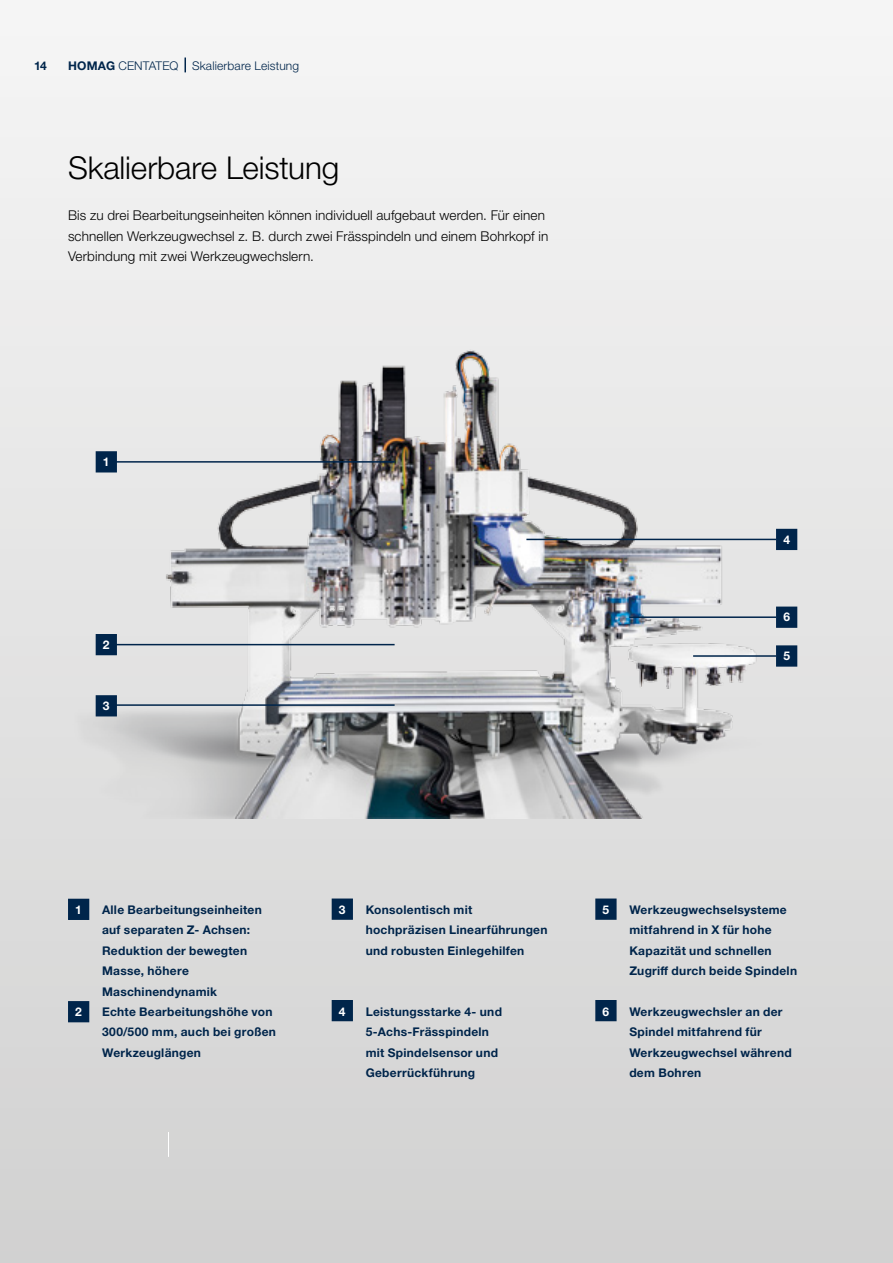
<style>
.page{position:relative;width:893px;height:1263px;background:#fff}
.page>*{position:absolute;margin:0;border:0;box-sizing:border-box;transform-origin:0 0}
.t1{font:300 31.5px "Helvetica Neue LTW1 G";letter-spacing:-.005em;color:#000}
.t2{font:300 13.5px/20.4px "Helvetica Neue LTW1 G";letter-spacing:.01em;color:#000}
._06_Tabelle_Explosio{font:700 12px/20.4px "Helvetica Neue LTW1 G";letter-spacing:.025em;color:#00254b}
.Musterseiten_Rubrike{font:300 12px "Helvetica Neue LTW1 G";letter-spacing:.015em;color:#00254b}
._06_Tabelle_Explosio-2{font:700 12px "Helvetica Neue LTW1 G";color:#fff}
.s1{font-weight:700}
</style>
<div class="page">
<div style="left:0;top:0;width:893px;height:1263px;background:linear-gradient(to bottom,#f6f6f6,#d1d1d1)"></div>
<img style="left:5px;top:303px;width:833px;height:515px">
<svg style="left:168px;top:1132px;width:1px;height:25px"></svg>
<div style="left:96px;top:452px;width:20px;height:20px;background:#00254b"></div>
<div style="left:96px;top:451px;width:21px;height:21px;border:2px solid #00254b"></div>
<div style="left:96px;top:635px;width:20px;height:19px;background:#00254b"></div>
<div style="left:96px;top:634px;width:21px;height:21px;border:2px solid #00254b"></div>
<div style="left:96px;top:696px;width:20px;height:20px;background:#00254b"></div>
<div style="left:96px;top:695px;width:21px;height:21px;border:2px solid #00254b"></div>
<div style="left:777px;top:529px;width:19px;height:20px;background:#00254b"></div>
<div style="left:776px;top:529px;width:21px;height:21px;border:2px solid #00254b"></div>
<div style="left:777px;top:646px;width:19px;height:20px;background:#00254b"></div>
<div style="left:776px;top:645px;width:21px;height:22px;border:2px solid #00254b"></div>
<div style="left:777px;top:607px;width:19px;height:20px;background:#00254b"></div>
<div style="left:776px;top:607px;width:21px;height:21px;border:2px solid #00254b"></div>
<hr style="left:115px;top:461px;width:280px;height:2px;background:#00254b">
<hr style="left:115px;top:704px;width:280px;height:2px;background:#00254b">
<hr style="left:115px;top:644px;width:280px;height:1px;background:#00254b">
<hr style="left:526px;top:539px;width:250px;height:1px;background:#00254b">
<hr style="left:693px;top:655px;width:83px;height:2px;background:#00254b">
<hr style="left:629px;top:616px;width:147px;height:2px;background:#00254b">
<div style="left:69px;top:899px;width:20px;height:20px;background:#00254b"></div>
<div style="left:68px;top:899px;width:21px;height:21px;border:2px solid #00254b"></div>
<div style="left:332px;top:899px;width:20px;height:20px;background:#00254b"></div>
<div style="left:332px;top:898px;width:21px;height:22px;border:2px solid #00254b"></div>
<div style="left:596px;top:899px;width:20px;height:20px;background:#00254b"></div>
<div style="left:595px;top:898px;width:22px;height:22px;border:2px solid #00254b"></div>
<div style="left:69px;top:1002px;width:20px;height:19px;background:#00254b"></div>
<div style="left:68px;top:1001px;width:21px;height:21px;border:2px solid #00254b"></div>
<div style="left:332px;top:1001px;width:20px;height:19px;background:#00254b"></div>
<div style="left:332px;top:1000px;width:21px;height:21px;border:2px solid #00254b"></div>
<div style="left:596px;top:1001px;width:20px;height:19px;background:#00254b"></div>
<div style="left:595px;top:1000px;width:22px;height:21px;border:2px solid #00254b"></div>
<svg style="left:184px;top:58px;width:2px;height:14px"></svg>
<p class="_06_Tabelle_Explosio" style="left:34px;top:55px;width:14px">14</p>
<p class="Musterseiten_Rubrike" style="left:68px;top:58px;width:233px"><span class="s1">HOMAG</span> CENTATEQ Skalierbare Leistung</p>
<p class="t1" style="left:68px;top:149px;width:273px">Skalierbare Leistung</p>
<p class="t2" style="left:68px;top:205px;width:482px">Bis zu drei Bearbeitungseinheiten können individuell aufgebaut werden. Für einen schnellen Werkzeugwechsel z. B. durch zwei Frässpindeln und einem Bohrkopf in<br>Verbindung mit zwei Werkzeugwechslern.</p>
<p class="_06_Tabelle_Explosio-2" style="left:103px;top:454px;width:8px">1</p>
<p class="_06_Tabelle_Explosio-2" style="left:103px;top:637px;width:8px">2</p>
<p class="_06_Tabelle_Explosio-2" style="left:103px;top:698px;width:8px">3</p>
<p class="_06_Tabelle_Explosio-2" style="left:783px;top:532px;width:8px">4</p>
<p class="_06_Tabelle_Explosio-2" style="left:783px;top:610px;width:8px">6</p>
<p class="_06_Tabelle_Explosio-2" style="left:783px;top:649px;width:8px">5</p>
<p class="_06_Tabelle_Explosio-2" style="left:75px;top:902px;width:8px">1</p>
<p class="_06_Tabelle_Explosio" style="left:102px;top:899px;width:161px">Alle Bearbeitungseinheiten auf separaten Z- Achsen:<br>Reduktion der bewegten<br>Masse, höhere<br>Maschinendynamik</p>
<p class="_06_Tabelle_Explosio-2" style="left:339px;top:902px;width:8px">3</p>
<p class="_06_Tabelle_Explosio" style="left:366px;top:899px;width:183px">Konsolentisch mit hochpräzisen Linearführungen und robusten Einlegehilfen</p>
<p class="_06_Tabelle_Explosio-2" style="left:603px;top:902px;width:8px">5</p>
<p class="_06_Tabelle_Explosio" style="left:629px;top:899px;width:169px">Werkzeugwechselsysteme mitfahrend in X für hohe<br>Kapazität und schnellen<br>Zugriff durch beide Spindeln</p>
<p class="_06_Tabelle_Explosio-2" style="left:75px;top:1004px;width:8px">2</p>
<p class="_06_Tabelle_Explosio" style="left:102px;top:1001px;width:176px">Echte Bearbeitungshöhe von<br>300/500 mm, auch bei großen<br>Werkzeuglängen</p>
<p class="_06_Tabelle_Explosio-2" style="left:339px;top:1004px;width:8px">4</p>
<p class="_06_Tabelle_Explosio" style="left:366px;top:1001px;width:138px">Leistungsstarke 4- und<br>5-Achs-Frässpindeln mit Spindelsensor und<br>Geberrückführung</p>
<p class="_06_Tabelle_Explosio-2" style="left:603px;top:1004px;width:8px">6</p>
<p class="_06_Tabelle_Explosio" style="left:629px;top:1001px;width:164px">Werkzeugwechsler an der<br>Spindel mitfahrend für<br>Werkzeugwechsel während dem Bohren</p>
</div>
